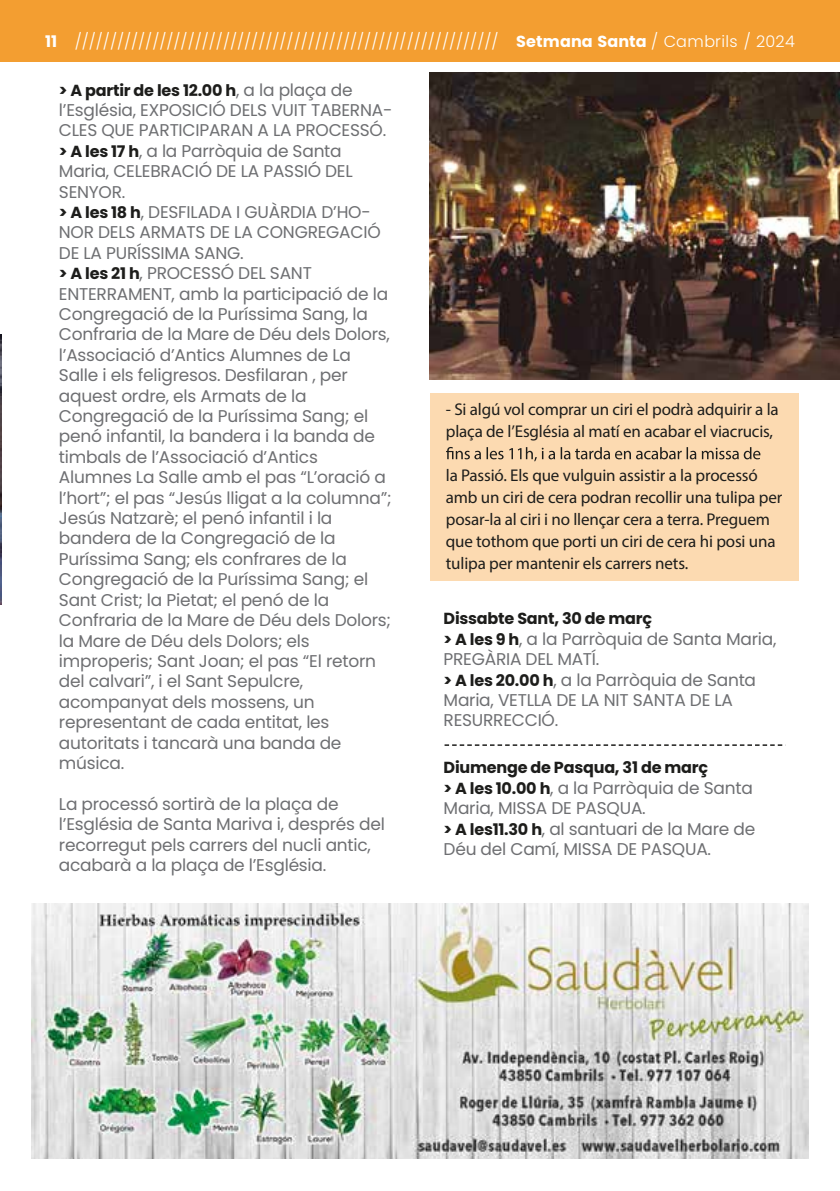
<style>
.page{position:relative;width:840px;height:1191px;background:#fff}
.page>*{position:absolute;margin:0;border:0;box-sizing:border-box;transform-origin:0 0}
.t1{font:17px/20.4px "Poppins";letter-spacing:-.015em;color:#6e6f72}
.t2{font:17px/22px "Myriad Pro";letter-spacing:-.01em;color:#1d1d1b}
.t3{font:300 16px "Poppins";letter-spacing:.02em;color:#fff}
.t4{font:700 16px "Poppins";letter-spacing:-.015em;color:#1d1d1b}
.s1{font-weight:700}
.s2{font-weight:400;font-size:17px;color:#6e6f72}
.s3{font-weight:700;font-size:16px;color:#1d1d1b}
</style>
<div class="page">
<div style="left:0;top:0;width:839px;height:61px;background:#f39e31"></div>
<div style="left:430px;top:393px;width:368px;height:188px;background:#fcdab1"></div>
<svg style="left:446px;top:447px;width:314px;height:14px"></svg>
<img style="left:0;top:334px;width:1px;height:270px">
<svg style="left:444px;top:744px;width:339px;height:2px"></svg>
<img style="left:429px;top:72px;width:410px;height:308px">
<img style="left:31px;top:903px;width:777px;height:255px">
<p class="t3" style="left:45px;top:32px;width:750px"><span class="s1">11</span> //////////////////////////////////////////////////////////// <span class="s1">Setmana Santa</span> / Cambrils / 2024</p>
<p class="t4" style="left:59px;top:81px;width:295px">&gt; A partir de les 12.00 h<span class="s2">, a la plaça de</span></p>
<p class="t1" style="left:59px;top:100px;width:335px">l’Església, EXPOSICIÓ DELS VUIT TABERNA-CLES QUE PARTICIPARAN A LA PROCESSÓ. <span class="s3">&gt; A les 17 h</span>, a la Parròquia de Santa Maria, CELEBRACIÓ DE LA PASSIÓ DEL SENYOR.<br><span class="s3">&gt; A les 18 h</span>, DESFILADA I GUÀRDIA D’HO-NOR DELS ARMATS DE LA CONGREGACIÓ DE LA PURÍSSIMA SANG.<br><span class="s3">&gt; A les 21 h</span>, PROCESSÓ DEL SANT ENTERRAMENT, amb la participació de la Congregació de la Puríssima Sang, la Confraria de la Mare de Déu dels Dolors, l’Associació d’Antics Alumnes de La Salle i els feligresos. Desfilaran , per aquest ordre, els Armats de la Congregació de la Puríssima Sang; el penó infantil, la bandera i la banda de timbals de l’Associació d’Antics Alumnes La Salle amb el pas “L’oració a l’hort”; el pas “Jesús lligat a la columna”; Jesús Natzarè; el penó infantil i la bandera de la Congregació de la Puríssima Sang; els confrares de la Congregació de la Puríssima Sang; el Sant Crist; la Pietat; el penó de la Confraria de la Mare de Déu dels Dolors; la Mare de Déu dels Dolors; els improperis; Sant Joan; el pas “El retorn del calvari”, i el Sant Sepulcre, acompanyat dels mossens, un representant de cada entitat, les autoritats i tancarà una banda de música.</p>
<p class="t1" style="left:59px;top:793px;width:327px">La processó sortirà de la plaça de l’Església de Santa Mariva i, després del recorregut pels carrers del nucli antic, acabarà a la plaça de l’Església.</p>
<p class="t2" style="left:445px;top:398px;width:334px">- Si algú vol comprar un ciri el podrà adquirir a la plaça de l’Església al matí en acabar el viacrucis,</p>
<p class="t2" style="left:445px;top:464px;width:338px">la Passió. Els que vulguin assistir a la processó amb un ciri de cera podran recollir una tulipa per posar-la al ciri i no llençar cera a terra. Preguem que tothom que porti un ciri de cera hi posi una tulipa per mantenir els carrers nets.</p>
<p class="t4" style="left:443px;top:609px;width:210px">Dissabte Sant, 30 de març</p>
<p class="t1" style="left:443px;top:629px;width:334px"><span class="s3">&gt; A les 9 h</span>, a la Parròquia de Santa Maria,<br>PREGÀRIA DEL MATÍ.<br><span class="s3">&gt; A les 20.00 h</span>, a la Parròquia de Santa<br>Maria, VETLLA DE LA NIT SANTA DE LA<br>RESURRECCIÓ.</p>
<p class="t4" style="left:443px;top:758px;width:266px">Diumenge de Pasqua, 31 de març</p>
<p class="t1" style="left:443px;top:777px;width:313px"><span class="s3">&gt; A les 10.00 h</span>, a la Parròquia de Santa<br>Maria, MISSA DE PASQUA.<br><span class="s3">&gt; A les11.30 h</span>, al santuari de la Mare de<br>Déu del Camí, MISSA DE PASQUA.</p>
</div>
